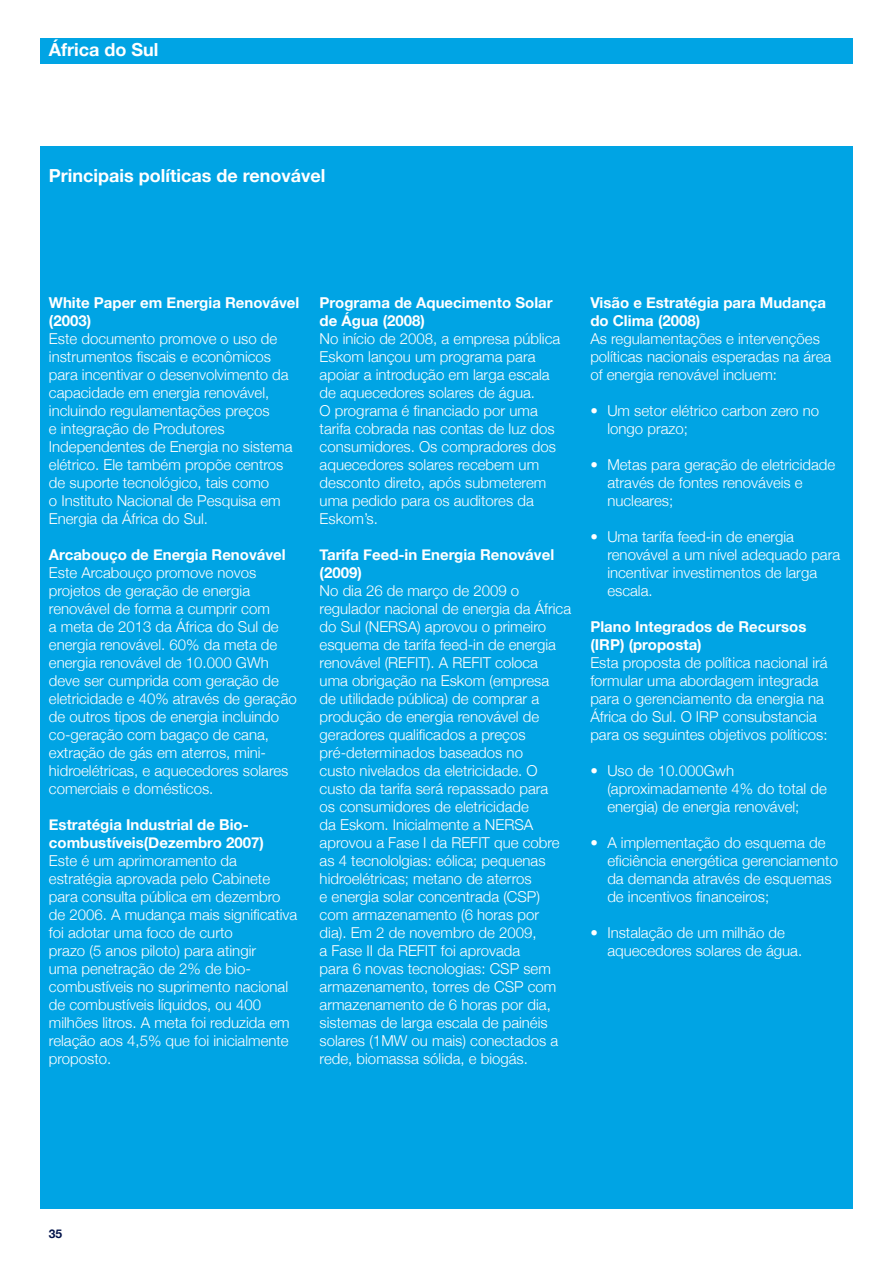
<style>
.page{position:relative;width:893px;height:1263px;background:#fff}
.page>*{position:absolute;margin:0;border:0;box-sizing:border-box;transform-origin:0 0}
.t1{font:700 18px "Helvetica Neue";color:#fff}
.t2{font:300 15px/18px "Helvetica Neue";color:#fff}
.t3{font:700 15px/18px "Helvetica Neue";color:#fff}
.t4{font:700 12px "Helvetica Neue";color:#00124a}
</style>
<div class="page">
<div style="left:40px;top:146px;width:813px;height:1062px;background:#00a4e4"></div>
<div style="left:40px;top:38px;width:813px;height:26px;background:#00a4e4"></div>
<p class="t1" style="left:49px;top:38px;width:111px">África do Sul</p>
<p class="t1" style="left:49px;top:165px;width:278px">Principais políticas de renovável</p>
<p class="t3" style="left:49px;top:294px;width:252px">White Paper em Energia Renovável (2003)</p>
<p class="t2" style="left:49px;top:330px;width:245px">Este documento promove o uso de instrumentos fiscais e econômicos para incentivar o desenvolvimento da capacidade em energia renovável, incluindo regulamentações preços<br>e integração de Produtores Independentes de Energia no sistema elétrico. Ele também propõe centros de suporte tecnológico, tais como<br>o Instituto Nacional de Pesquisa em Energia da África do Sul.</p>
<p class="t3" style="left:49px;top:546px;width:238px">Arcabouço de Energia Renovável</p>
<p class="t2" style="left:49px;top:564px;width:249px">Este Arcabouço promove novos projetos de geração de energia renovável de forma a cumprir com<br>a meta de 2013 da África do Sul de energia renovável. 60% da meta de energia renovável de 10.000 GWh deve ser cumprida com geração de eletricidade e 40% através de geração de outros tipos de energia incluindo co-geração com bagaço de cana, extração de gás em aterros, mini&shy;hidroelétricas, e aquecedores solares comerciais e domésticos.</p>
<p class="t3" style="left:49px;top:816px;width:216px">Estratégia Industrial de Bio&shy;combustíveis(Dezembro 2007)</p>
<p class="t2" style="left:49px;top:852px;width:250px">Este é um aprimoramento da estratégia aprovada pelo Cabinete para consulta pública em dezembro de 2006. A mudança mais significativa foi adotar uma foco de curto<br>prazo (5 anos piloto) para atingir<br>uma penetração de 2% de bio&shy;combustíveis no suprimento nacional de combustíveis líquidos, ou 400 milhões litros. A meta foi reduzida em relação aos 4,5% que foi inicialmente proposto.</p>
<p class="t3" style="left:320px;top:294px;width:235px">Programa de Aquecimento Solar de Água (2008)</p>
<p class="t2" style="left:320px;top:330px;width:242px">No início de 2008, a empresa pública<br>Eskom lançou um programa para apoiar a introdução em larga escala de aquecedores solares de água.<br>O programa é financiado por uma tarifa cobrada nas contas de luz dos consumidores. Os compradores dos aquecedores solares recebem um desconto direto, após submeterem uma pedido para os auditores da<br>Eskom’s.</p>
<p class="t3" style="left:320px;top:546px;width:236px">Tarifa Feed-in Energia Renovável (2009)</p>
<p class="t2" style="left:320px;top:582px;width:253px">No dia 26 de março de 2009 o regulador nacional de energia da África do Sul (NERSA) aprovou o primeiro esquema de tarifa feed-in de energia renovável (REFIT). A REFIT coloca<br>uma obrigação na Eskom (empresa<br>de utilidade pública) de comprar a produção de energia renovável de geradores qualificados a preços pré-determinados baseados no<br>custo nivelados da eletricidade. O custo da tarifa será repassado para<br>os consumidores de eletricidade<br>da Eskom. Inicialmente a NERSA aprovou a Fase I da REFIT que cobre as 4 tecnololgias: eólica; pequenas hidroelétricas; metano de aterros<br>e energia solar concentrada (CSP) com armazenamento (6 horas por<br>dia). Em 2 de novembro de 2009,<br>a Fase II da REFIT foi aprovada<br>para 6 novas tecnologias: CSP sem armazenamento, torres de CSP com armazenamento de 6 horas por dia, sistemas de larga escala de painéis solares (1MW ou mais) conectados a rede, biomassa sólida, e biogás.</p>
<p class="t3" style="left:590px;top:294px;width:237px">Visão e Estratégia para Mudança do Clima (2008)</p>
<p class="t2" style="left:590px;top:330px;width:242px">As regulamentações e intervenções políticas nacionais esperadas na área of energia renovável incluem:</p>
<p class="t2" style="left:607px;top:402px;width:213px;text-indent:-17px">• Um setor elétrico carbon zero no longo prazo;</p>
<p class="t2" style="left:607px;top:456px;width:229px;text-indent:-17px">• Metas para geração de eletricidade através de fontes renováveis e nucleares;</p>
<p class="t2" style="left:607px;top:528px;width:234px;text-indent:-17px">• Uma tarifa feed-in de energia renovável a um nível adequado para incentivar investimentos de larga escala.</p>
<p class="t3" style="left:590px;top:618px;width:218px">Plano Integrados de Recursos (IRP) (proposta)</p>
<p class="t2" style="left:590px;top:654px;width:239px">Esta proposta de política nacional irá formular uma abordagem integrada para o gerenciamento da energia na África do Sul. O IRP consubstancia para os seguintes objetivos políticos:</p>
<p class="t2" style="left:607px;top:762px;width:221px;text-indent:-17px">• Uso de 10.000Gwh (aproximadamente 4% do total de energia) de energia renovável;</p>
<p class="t2" style="left:607px;top:834px;width:232px;text-indent:-17px">• A implementação do esquema de eficiência energética gerenciamento da demanda através de esquemas de incentivos financeiros;</p>
<p class="t2" style="left:607px;top:924px;width:196px;text-indent:-17px">• Instalação de um milhão de aquecedores solares de água.</p>
<p class="t4" style="left:49px;top:1226px;width:15px">35</p>
</div>
